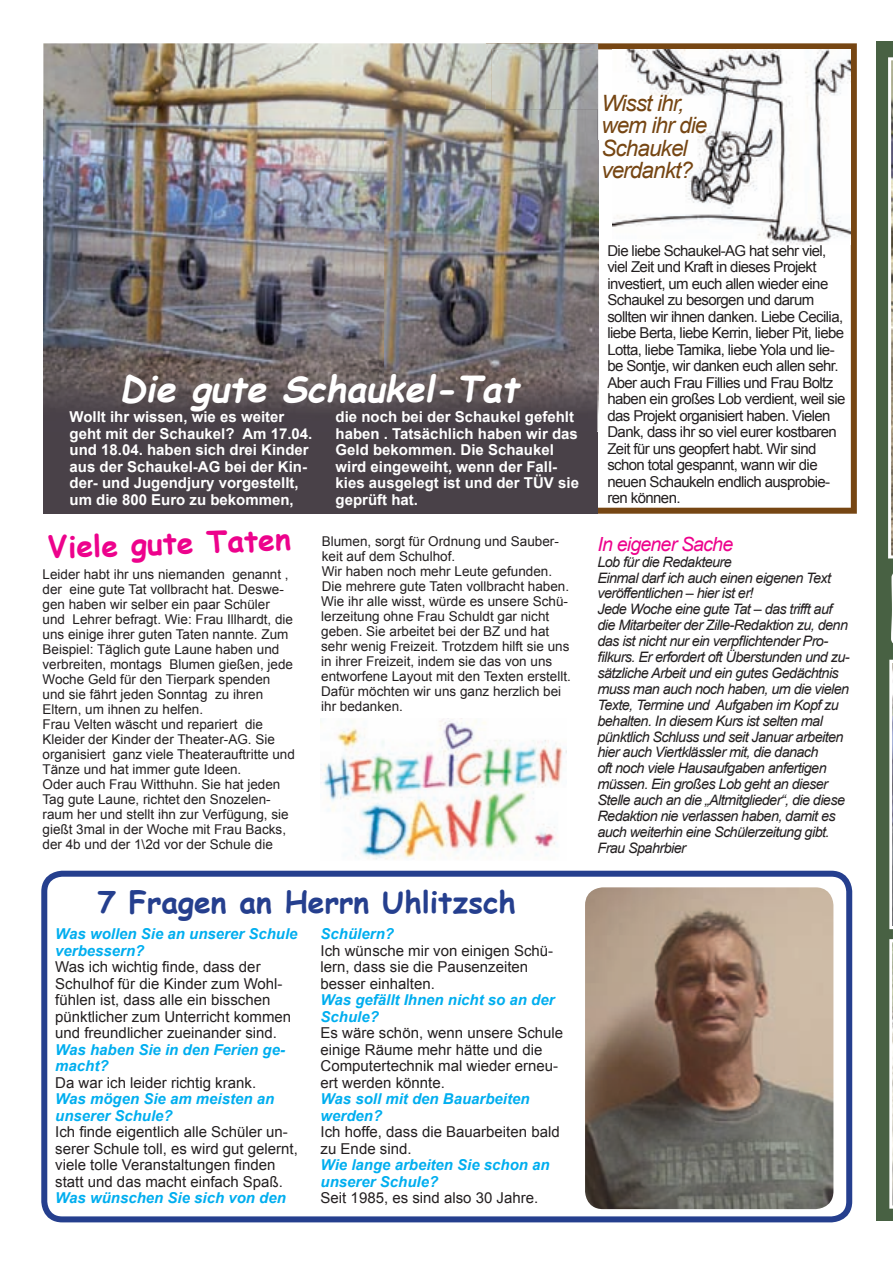
<style>
.page{position:relative;width:893px;height:1263px;background:#fff}
.page>*{position:absolute;margin:0;border:0;box-sizing:border-box;transform-origin:0 0}
.t1{font:italic 700 36px "Comic Sans MS";color:#fff}
.t2{font:700 30px "Comic Sans MS";color:#253f8e}
.t3{font:700 30px "Comic Sans MS";color:#ed028c}
.t4{font:italic 22.5px/22.5px "Arial";letter-spacing:-.04em;color:#764613}
.t5{font:italic 19.5px "Arial";letter-spacing:-.04em;color:#ed028c}
.t6{font:15px/16.5px "Arial";color:#231f20}
.t7{font:15px/16.5px "Arial";letter-spacing:-.04em;color:#231f20}
.t8{font:700 15px/16.5px "Arial";color:#fff}
.t9{font:italic 700 15px/16.5px "Arial";color:#00aeef}
.t10{font:italic 14.4px/15.9px "Arial";letter-spacing:-.04em;color:#231f20}
.t11{font:13.5px/15px "Arial";color:#231f20}
</style>
<div class="page">
<svg style="left:486px;top:43px;width:371px;height:471px"></svg>
<img style="left:612px;top:50px;width:238px;height:195px">
<img style="left:321px;top:718px;width:246px;height:142px">
<div style="left:43px;top:109px;width:554px;height:404px;background:#494148"></div>
<img style="left:43px;top:43px;width:555px;height:97px">
<img style="left:597px;top:140px;width:1px;height:292px">
<img style="left:486px;top:43px;width:112px;height:66px">
<img style="left:43px;top:109px;width:554px;height:301px">
<div style="left:41px;top:871px;width:811px;height:351px;border:6px solid #253f8e;border-radius:18px"></div>
<div style="left:876px;top:41px;width:17px;height:1179px;background:#486143"></div>
<svg style="left:888px;top:57px;width:5px;height:501px;background:#d3d0c9"></svg>
<svg style="left:889px;top:660px;width:4px;height:269px"></svg>
<svg style="left:889px;top:939px;width:4px;height:269px"></svg>
<img style="left:585px;top:887px;width:248px;height:322px">
<h3 class="t4" style="left:601px;top:91px;width:108px">Wisst ihr, wem ihr die<br>Schaukel verdankt?</h3>
<h1 class="t1" style="left:120px;top:363px;width:409px">Die gute Schaukel-Tat</h1>
<p class="t8" style="left:70px;top:409px;width:244px">Wollt ihr wissen, wie es weiter geht mit der Schaukel? Am 17.04. und 18.04. haben sich drei Kinder aus der Schaukel-AG bei der Kin&shy;der- und Jugendjury vorgestellt, um die 800 Euro zu bekommen,</p>
<p class="t8" style="left:336px;top:409px;width:245px">die noch bei der Schaukel gefehlt haben . Tatsächlich haben wir das<br>Geld bekommen. Die Schaukel wird eingeweiht, wenn der Fall&shy;kies ausgelegt ist und der TÜV sie geprüft hat.</p>
<h2 class="t3" style="left:47px;top:525px;width:245px;rotate:-2deg">Viele gute Taten</h2>
<p class="t11" style="left:43px;top:566px;width:254px">Leider habt ihr uns niemanden genannt , der eine gute Tat vollbracht hat. Deswe&shy;gen haben wir selber ein paar Schüler und Lehrer befragt. Wie: Frau Illhardt, die uns einige ihrer guten Taten nannte. Zum Beispiel: Täglich gute Laune haben und verbreiten, montags Blumen gießen, jede Woche Geld für den Tierpark spenden und sie fährt jeden Sonntag zu ihren Eltern, um ihnen zu helfen.<br>Frau Velten wäscht und repariert die Kleider der Kinder der Theater-AG. Sie organisiert ganz viele Theaterauftritte und Tänze und hat immer gute Ideen.<br>Oder auch Frau Witthuhn. Sie hat jeden Tag gute Laune, richtet den Snozelen&shy;raum her und stellt ihn zur Verfügung, sie gießt 3mal in der Woche mit Frau Backs, der 4b und der 1\2d vor der Schule die</p>
<p class="t11" style="left:322px;top:533px;width:249px">Blumen, sorgt für Ordnung und Sauber&shy;keit auf dem Schulhof.<br>Wir haben noch mehr Leute gefunden.<br>Die mehrere gute Taten vollbracht haben.</p>
<p class="t11" style="left:321px;top:594px;width:251px">Wie ihr alle wisst, würde es unsere Schü&shy;lerzeitung ohne Frau Schuldt gar nicht geben. Sie arbeitet bei der BZ und hat sehr wenig Freizeit. Trotzdem hilft sie uns in ihrer Freizeit, indem sie das von uns entworfene Layout mit den Texten erstellt.<br>Dafür möchten wir uns ganz herzlich bei ihr bedanken.</p>
<h2 class="t2" style="left:97px;top:880px;width:420px">7 Fragen an Herrn Uhlitzsch</h2>
<p class="t9" style="left:55px;top:926px;width:244px">Was wollen Sie an unserer Schule verbessern?</p>
<p class="t6" style="left:55px;top:959px;width:237px">Was ich wichtig finde, dass der Schulhof für die Kinder zum Wohl&shy;fühlen ist, dass alle ein bisschen pünktlicher zum Unterricht kommen und freundlicher zueinander sind.</p>
<p class="t9" style="left:55px;top:1041px;width:231px">Was haben Sie in den Ferien ge&shy;macht?</p>
<p class="t6" style="left:55px;top:1074px;width:202px">Da war ich leider richtig krank.</p>
<p class="t9" style="left:55px;top:1091px;width:220px">Was mögen Sie am meisten an unserer Schule?</p>
<p class="t6" style="left:55px;top:1124px;width:244px">Ich finde eigentlich alle Schüler un&shy;serer Schule toll, es wird gut gelernt, viele tolle Veranstaltungen finden statt und das macht einfach Spaß.</p>
<p class="t9" style="left:55px;top:1190px;width:232px">Was wünschen Sie sich von den</p>
<p class="t9" style="left:321px;top:926px;width:75px">Schülern?</p>
<p class="t6" style="left:321px;top:942px;width:234px">Ich wünsche mir von einigen Schü&shy;lern, dass sie die Pausenzeiten besser einhalten.</p>
<p class="t9" style="left:321px;top:992px;width:235px">Was gefällt Ihnen nicht so an der<br>Schule?</p>
<p class="t6" style="left:321px;top:1025px;width:244px">Es wäre schön, wenn unsere Schule einige Räume mehr hätte und die<br>Computertechnik mal wieder erneu&shy;ert werden könnte.</p>
<p class="t9" style="left:321px;top:1091px;width:210px">Was soll mit den Bauarbeiten werden?</p>
<p class="t6" style="left:321px;top:1124px;width:241px">Ich hoffe, dass die Bauarbeiten bald zu Ende sind.</p>
<p class="t9" style="left:321px;top:1157px;width:231px">Wie lange arbeiten Sie schon an unserer Schule?</p>
<p class="t6" style="left:321px;top:1190px;width:219px">Seit 1985, es sind also 30 Jahre.</p>
<p class="t7" style="left:607px;top:242px;width:240px">Die liebe Schaukel-AG hat sehr viel, viel Zeit und Kraft in dieses Projekt investiert, um euch allen wieder eine Schaukel zu besorgen und darum sollten wir ihnen danken. Liebe Cecilia, liebe Berta, liebe Kerrin, lieber Pit, liebe Lotta, liebe Tamika, liebe Yola und lie&shy;be Sontje, wir danken euch allen sehr.<br>Aber auch Frau Fillies und Frau Boltz haben ein großes Lob verdient, weil sie das Projekt organisiert haben. Vielen Dank, dass ihr so viel eurer kostbaren Zeit für uns geopfert habt. Wir sind schon total gespannt, wann wir die neuen Schaukeln endlich ausprobie&shy;ren können.</p>
<h3 class="t5" style="left:597px;top:533px;width:137px">In eigener Sache</h3>
<p class="t10" style="left:597px;top:554px;width:254px">Lob für die Redakteure<br>Einmal darf ich auch einen eigenen Text veröffentlichen – hier ist er!<br>Jede Woche eine gute Tat – das trifft auf die Mitarbeiter der Zille-Redaktion zu, denn das ist nicht nur ein verpflichtender Pro&shy;filkurs. Er erfordert oft Überstunden und zu&shy;sätzliche Arbeit und ein gutes Gedächtnis muss man auch noch haben, um die vielen Texte, Termine und Aufgaben im Kopf zu behalten. In diesem Kurs ist selten mal pünktlich Schluss und seit Januar arbeiten hier auch Viertklässler mit, die danach<br>oft noch viele Hausaufgaben anfertigen müssen. Ein großes Lob geht an dieser Stelle auch an die „Altmitglieder“, die diese Redaktion nie verlassen haben, damit es auch weiterhin eine Schülerzeitung gibt.<br>Frau Spahrbier</p>
</div>
